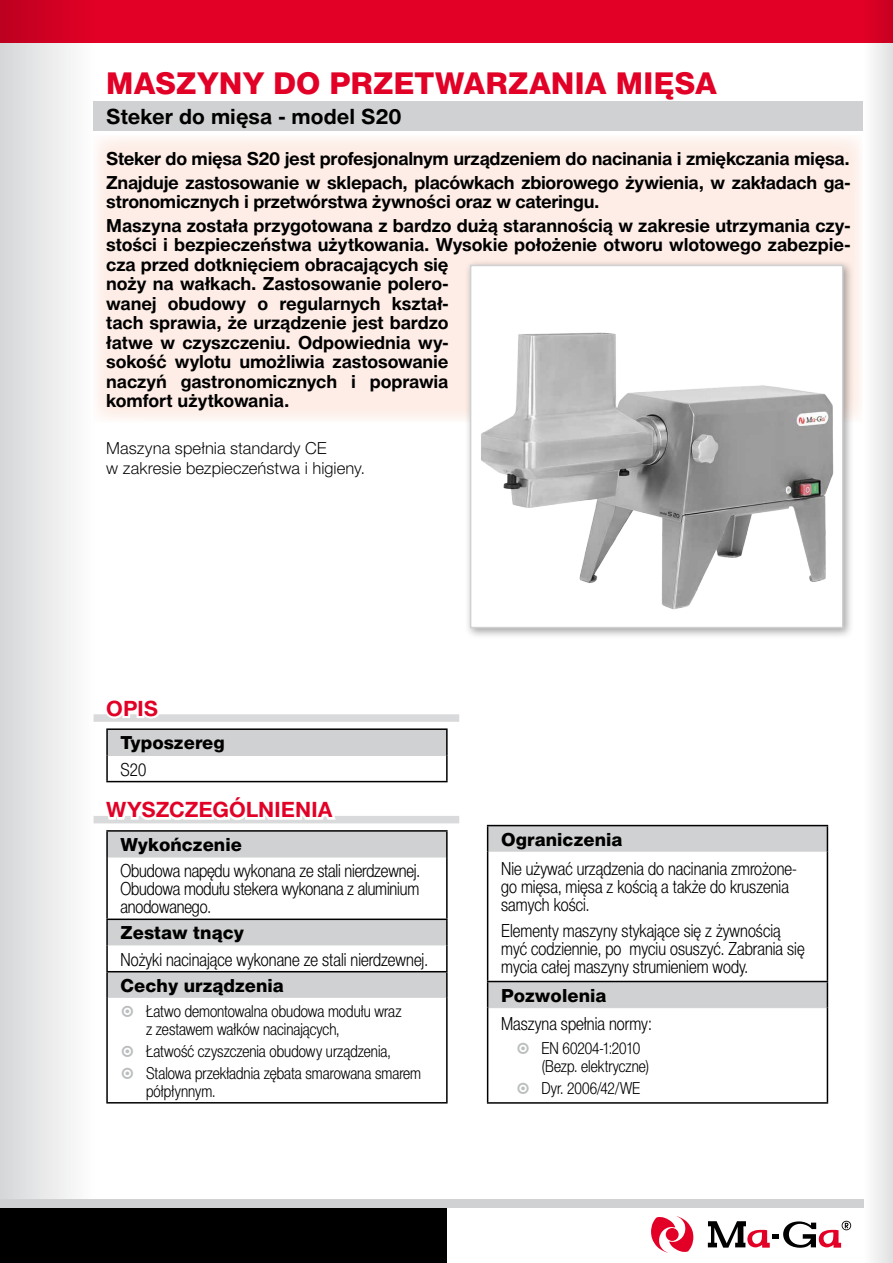
<style>
.page{position:relative;width:893px;height:1263px;background:#fff}
.page>*{position:absolute;margin:0;border:0;box-sizing:border-box;transform-origin:0 0}
.t1{font:30px "Switzer PSEFN Heavy";color:#e20026}
.t2{font:700 21px "Switzer PSEFN";color:#000}
.t3{font:700 21px "Switzer PSEFN";letter-spacing:-.005em;color:#e20026}
.t4{font:700 18px/19.5px "Switzer PSEFN";letter-spacing:-.01em;color:#000}
.t5{font:18px/18px "Switzer Cnd PSEFN Light";color:#000}
.t6{font:18px "Switzer PSEFN Heavy";color:#000}
.t7{font:16.5px/18px "Switzer Cnd PSEFN Light";color:#000}
.t8{font:16.5px/19.8px "Switzer PSEFN Light";color:#000}
.s1{font-family:"Dingbests";color:#bbbdbe}
</style>
<div class="page">
<div style="left:863px;top:0;width:30px;height:1263px;background:linear-gradient(to right,#fff,#e0e1e2)"></div>
<div style="left:0;top:0;width:95px;height:1206px;background:linear-gradient(to right,#d5d6d8,#fff)"></div>
<div style="left:94px;top:135px;width:769px;height:287px;background:#fdede6"></div>
<div style="left:94px;top:101px;width:769px;height:30px;background:#d0d1d2"></div>
<div style="left:0;top:1205px;width:446px;height:58px;background:#000"></div>
<div style="left:0;top:1199px;width:863px;height:9px;background:#d0d1d2"></div>
<svg style="left:651px;top:1216px;width:42px;height:37px"></svg>
<div style="left:666px;top:1228px;width:13px;height:13px;background:#e20026;border-radius:50%"></div>
<svg style="left:708px;top:1221px;width:143px;height:27px"></svg>
<div style="left:0;top:0;width:893px;height:43px;background:#e20026"></div>
<div style="left:465px;top:259px;width:389px;height:381px;background:#000;opacity:.35"></div>
<div style="left:470px;top:265px;width:373px;height:363px;background:#fff;border:2px solid #d0d1d2"></div>
<div style="left:94px;top:714px;width:365px;height:8px;background:#d9dadb"></div>
<svg style="left:103px;top:714px;width:59px;height:5px"></svg>
<div style="left:94px;top:816px;width:365px;height:7px;background:#d9dadb"></div>
<svg style="left:101px;top:780px;width:238px;height:44px"></svg>
<svg style="left:108px;top:832px;width:338px;height:166px"></svg>
<hr style="left:108px;top:857px;width:338px;height:1px;background:#d0d1d2">
<hr style="left:106px;top:830px;width:342px;height:2px;background:#000">
<hr style="left:106px;top:832px;width:2px;height:25px;background:#000">
<hr style="left:446px;top:832px;width:2px;height:25px;background:#000">
<hr style="left:106px;top:857px;width:2px;height:61px;background:#000">
<hr style="left:446px;top:857px;width:2px;height:61px;background:#000">
<hr style="left:106px;top:918px;width:342px;height:2px;background:#000">
<hr style="left:106px;top:920px;width:2px;height:25px;background:#000">
<hr style="left:446px;top:920px;width:2px;height:25px;background:#000">
<hr style="left:106px;top:945px;width:2px;height:26px;background:#000">
<hr style="left:446px;top:945px;width:2px;height:26px;background:#000">
<hr style="left:106px;top:971px;width:342px;height:1px;background:#000">
<hr style="left:106px;top:972px;width:2px;height:26px;background:#000">
<hr style="left:446px;top:972px;width:2px;height:26px;background:#000">
<hr style="left:106px;top:998px;width:2px;height:104px;background:#000">
<hr style="left:446px;top:998px;width:2px;height:104px;background:#000">
<hr style="left:106px;top:1102px;width:342px;height:1px;background:#000">
<div style="left:107px;top:729px;width:340px;height:26px;background:#d0d1d2"></div>
<hr style="left:108px;top:755px;width:338px;height:1px;background:#d0d1d2">
<hr style="left:106px;top:728px;width:342px;height:2px;background:#000">
<hr style="left:106px;top:730px;width:2px;height:25px;background:#000">
<hr style="left:446px;top:730px;width:2px;height:25px;background:#000">
<hr style="left:106px;top:755px;width:2px;height:26px;background:#000">
<hr style="left:446px;top:755px;width:2px;height:26px;background:#000">
<hr style="left:106px;top:781px;width:342px;height:1px;background:#000">
<svg style="left:488px;top:826px;width:339px;height:181px"></svg>
<hr style="left:488px;top:1007px;width:339px;height:1px;background:#d0d1d2">
<hr style="left:487px;top:981px;width:341px;height:1px;background:#000">
<svg style="left:487px;top:982px;width:1px;height:26px"></svg>
<svg style="left:827px;top:982px;width:1px;height:26px"></svg>
<hr style="left:487px;top:1008px;width:1px;height:94px;background:#000">
<hr style="left:827px;top:1008px;width:1px;height:94px;background:#000">
<hr style="left:487px;top:1102px;width:341px;height:2px;background:#000">
<hr style="left:487px;top:825px;width:341px;height:1px;background:#000">
<svg style="left:487px;top:826px;width:1px;height:26px"></svg>
<svg style="left:827px;top:826px;width:1px;height:26px"></svg>
<hr style="left:487px;top:852px;width:1px;height:129px;background:#000">
<hr style="left:827px;top:852px;width:1px;height:129px;background:#000">
<img style="left:481px;top:318px;width:360px;height:296px">
<h1 class="t1" style="left:106px;top:66px;width:612px">MASZYNY DO PRZETWARZANIA MIĘSA</h1>
<p class="t2" style="left:106px;top:104px;width:297px">Steker do mięsa - model S20</p>
<p class="t4" style="left:106px;top:147px;width:746px;line-height:23.7px">Steker do mięsa S20 jest profesjonalnym urządzeniem do nacinania i zmiękczania mięsa.<br>Znajduje zastosowanie w sklepach, placówkach zbiorowego żywienia, w zakładach ga-</p>
<p class="t4" style="left:106px;top:190px;width:746px;line-height:23.7px">stronomicznych i przetwórstwa żywności oraz w cateringu.<br>Maszyna została przygotowana z bardzo dużą starannością w zakresie utrzymania czy-</p>
<p class="t4" style="left:106px;top:235px;width:746px">stości i bezpieczeństwa użytkowania. Wysokie położenie otworu wlotowego zabezpie&shy;cza przed dotknięciem obracających się<br>noży na wałkach. Zastosowanie polero-<br>wanej obudowy o regularnych kształ-<br>tach sprawia, że urządzenie jest bardzo<br>łatwe w czyszczeniu. Odpowiednia wy-<br>sokość wylotu umożliwia zastosowanie<br>naczyń gastronomicznych i poprawia<br>komfort użytkowania.</p>
<p class="t8" style="left:106px;top:438px;width:260px">Maszyna spełnia standardy CE<br>w zakresie bezpieczeństwa i higieny.</p>
<p class="t3" style="left:106px;top:696px;width:53px">OPIS</p>
<p class="t6" style="left:121px;top:732px;width:106px">Typoszereg</p>
<p class="t5" style="left:121px;top:760px;width:27px">S20</p>
<p class="t3" style="left:106px;top:798px;width:228px">WYSZCZEGÓLNIENIA</p>
<p class="t6" style="left:121px;top:834px;width:123px">Wykończenie</p>
<p class="t5" style="left:121px;top:862px;width:301px;text-align:justify">Obudowa napędu wykonana ze stali nierdzewnej.<br>Obudowa modułu stekera wykonana z aluminium anodowanego.</p>
<p class="t6" style="left:121px;top:922px;width:125px">Zestaw tnący</p>
<p class="t5" style="left:121px;top:950px;width:309px">Nożyki nacinające wykonane ze stali nierdzewnej.</p>
<p class="t6" style="left:121px;top:975px;width:165px">Cechy urządzenia</p>
<p class="t7" style="left:146px;top:1002px;width:257px;text-indent:-26px"><span class="s1">A</span> Łatwo demontowalna obudowa modułu wraz z zestawem wałków nacinających,</p>
<p class="t7" style="left:121px;top:1040px;width:302px;line-height:21.9px"><span class="s1">A</span> Łatwość czyszczenia obudowy urządzenia,<br><span class="s1">A</span> Stalowa przekładnia zębata smarowana smarem</p>
<p class="t7" style="left:146px;top:1082px;width:71px">półpłynnym.</p>
<p class="t6" style="left:501px;top:829px;width:123px">Ograniczenia</p>
<p class="t5" style="left:501px;top:859px;width:297px">Nie używać urządzenia do nacinania zmrożone&shy;go mięsa, mięsa z kością a także do kruszenia samych kości.</p>
<p class="t5" style="left:501px;top:921px;width:305px">Elementy maszyny stykające się z żywnością myć codziennie, po myciu osuszyć. Zabrania się mycia całej maszyny strumieniem wody.</p>
<p class="t6" style="left:501px;top:985px;width:107px">Pozwolenia</p>
<p class="t5" style="left:501px;top:1015px;width:152px">Maszyna spełnia normy:</p>
<p class="t7" style="left:541px;top:1039px;width:109px;text-indent:-26px"><span class="s1">A</span> EN 60204-1:2010 (Bezp. elektryczne)</p>
<p class="t7" style="left:516px;top:1079px;width:126px"><span class="s1">A</span> Dyr. 2006/42/WE</p>
</div>
